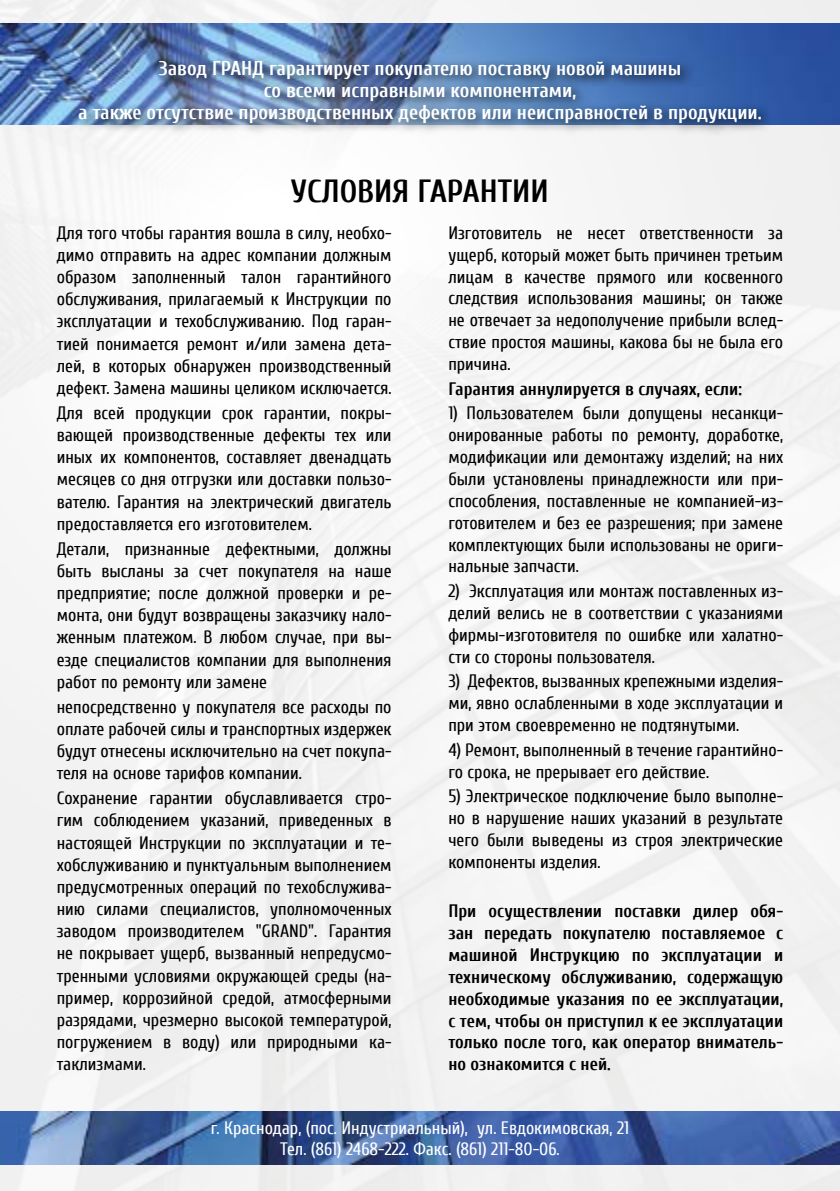
<style>
.page{position:relative;width:840px;height:1191px;background:#fff}
.page>*{position:absolute;margin:0;border:0;box-sizing:border-box;transform-origin:0 0}
.t1{font:700 32px "Cuprum";color:#000}
.t2{font:700 20px/22px "Cuprum";color:#fff;text-align:center}
.t3{font:18px/22.2px "Cuprum";color:#000;text-align:justify}
.t4{font:700 18px/21.8px "Cuprum";color:#000;text-align:justify}
.t5{font:18px/21.6px "Cuprum";color:#fff;text-align:center}
</style>
<div class="page">
<img style="left:0;top:0;width:839px;height:1191px">
<img style="left:0;top:23px;width:839px;height:102px">
<img style="left:0;top:1111px;width:839px;height:53px">
<div style="left:72px;top:54px;width:702px;height:82px;background:#000;opacity:.75"></div>
<p class="t2" style="left:78px;top:57px;width:684px">Завод ГРАНД гарантирует покупателю поставку новой машины<br>со всеми исправными компонентами,<br>а также отсутствие производственных дефектов или неисправностей в продукции.</p>
<h1 class="t1" style="left:291px;top:173px;width:259px">УСЛОВИЯ ГАРАНТИИ</h1>
<p class="t3" style="left:57px;top:222px;width:336px">Для того чтобы гарантия вошла в силу, необхо&shy;димо отправить на адрес компании должным образом заполненный талон гарантийного обслуживания, прилагаемый к Инструкции по эксплуатации и техобслуживанию. Под гаран&shy;тией понимается ремонт и/или замена дета&shy;лей, в которых обнаружен производственный дефект. Замена машины целиком исключается.</p>
<p class="t3" style="left:57px;top:402px;width:336px">Для всей продукции срок гарантии, покры&shy;вающей производственные дефекты тех или иных их компонентов, составляет двенадцать месяцев со дня отгрузки или доставки пользо&shy;вателю. Гарантия на электрический двигатель предоставляется его изготовителем.</p>
<p class="t3" style="left:57px;top:537px;width:336px">Детали, признанные дефектными, должны быть высланы за счет покупателя на наше предприятие; после должной проверки и ре&shy;монта, они будут возвращены заказчику нало&shy;женным платежом. В любом случае, при вы&shy;езде специалистов компании для выполнения работ по ремонту или замене</p>
<p class="t3" style="left:57px;top:695px;width:336px">непосредственно у покупателя все расходы по оплате рабочей силы и транспортных издержек будут отнесены исключительно на счет покупа&shy;теля на основе тарифов компании.</p>
<p class="t3" style="left:57px;top:787px;width:336px">Сохранение гарантии обуславливается стро&shy;гим соблюдением указаний, приведенных в настоящей Инструкции по эксплуатации и те&shy;хобслуживанию и пунктуальным выполнением предусмотренных операций по техобслужива&shy;нию силами специалистов, уполномоченных заводом производителем "GRAND". Гарантия не покрывает ущерб, вызванный непредусмо&shy;тренными условиями окружающей среды (на&shy;пример, коррозийной средой, атмосферными разрядами, чрезмерно высокой температурой, погружением в воду) или природными ка&shy;таклизмами.</p>
<p class="t3" style="left:448px;top:222px;width:336px">Изготовитель не несет ответственности за ущерб, который может быть причинен третьим лицам в качестве прямого или косвенного следствия использования машины; он также не отвечает за недополучение прибыли вслед&shy;ствие простоя машины, какова бы не была его причина.</p>
<p class="t4" style="left:448px;top:378px;width:295px">Гарантия аннулируется в случаях, если:</p>
<p class="t3" style="left:448px;top:402px;width:336px">1) Пользователем были допущены несанкци&shy;онированные работы по ремонту, доработке, модификации или демонтажу изделий; на них были установлены принадлежности или при&shy;способления, поставленные не компанией-из&shy;готовителем и без ее разрешения; при замене комплектующих были использованы не ориги&shy;нальные запчасти.</p>
<p class="t3" style="left:448px;top:580px;width:336px">2) Эксплуатация или монтаж поставленных из&shy;делий велись не в соответствии с указаниями фирмы-изготовителя по ошибке или халатно&shy;сти со стороны пользователя.</p>
<p class="t3" style="left:448px;top:670px;width:336px">3) Дефектов, вызванных крепежными изделия&shy;ми, явно ослабленными в ходе эксплуатации и при этом своевременно не подтянутыми.</p>
<p class="t3" style="left:448px;top:739px;width:336px">4) Ремонт, выполненный в течение гарантийно&shy;го срока, не прерывает его действие.</p>
<p class="t3" style="left:448px;top:785px;width:336px">5) Электрическое подключение было выполне&shy;но в нарушение наших указаний в результате чего были выведены из строя электрические компоненты изделия.</p>
<p class="t4" style="left:448px;top:900px;width:336px">При осуществлении поставки дилер обя&shy;зан передать покупателю поставляемое с машиной Инструкцию по эксплуатации и техническому обслуживанию, содержащую необходимые указания по ее эксплуатации, с тем, чтобы он приступил к ее эксплуатации только после того, как оператор вниматель&shy;но ознакомится с ней.</p>
<p class="t5" style="left:210px;top:1117px;width:420px">г. Краснодар, (пос. Индустриальный), ул. Евдокимовская, 21<br>Тел. (861) 2468-222. Факс. (861) 211-80-06.</p>
</div>
